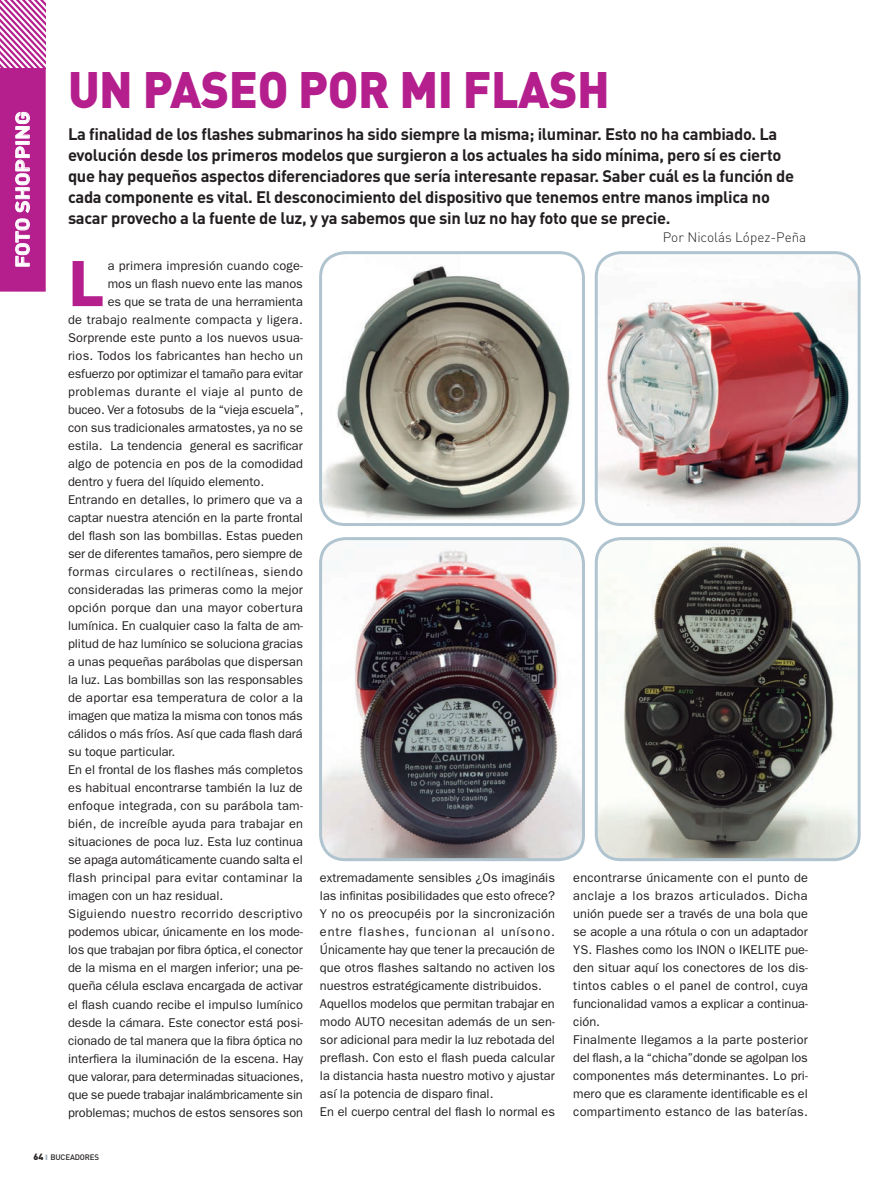
<style>
.page{position:relative;width:893px;height:1191px;background:#fff}
.page>*{position:absolute;margin:0;border:0;box-sizing:border-box;transform-origin:0 0}
.NF_TC{font:900 63.3px "DIN";color:#b41e8d}
.t1{font:900 50.55px "DIN";letter-spacing:-.01em;color:#b41e8d;scale:.95 1}
.t2{font:700 18.9px "DIN";color:#fff;scale:1.11 1}
.NF_Chapo{font:700 16.5px/21px "DIN";letter-spacing:-.02em;color:#231f20}
.NF_Chapo-2{font:300 13.5px "DIN";color:#231f20}
.NF_TC-2{font:12.75px/18px "ITC Franklin Gothic Std";color:#231f20;text-align:justify}
.NF_TC-3{font:12.75px "ITC Franklin Gothic Std";letter-spacing:.025em;color:#231f20}
.NF_TC-4{font:12.75px "ITC Franklin Gothic Std";letter-spacing:.035em;color:#231f20}
.t3{font:500 7.8px "DIN";letter-spacing:-.02em;color:#231f20}
.s1{font-weight:900;font-size:9px}
.s2{color:#a1b3be}
</style>
<div class="page">
<div style="left:0;top:68px;width:46px;height:224px;background:#b41e8d"></div>
<svg style="left:0;top:0;width:46px;height:68px"></svg>
<svg style="left:15px;top:146px;width:15px;height:120px"></svg>
<div style="left:16px;top:141px;width:14px;height:4px;border:1px solid #fff"></div>
<svg style="left:15px;top:112px;width:15px;height:26px"></svg>
<img style="left:321px;top:253px;width:262px;height:271px">
<div style="left:319px;top:251px;width:266px;height:275px;border:3px solid #b0c4d0;border-radius:25px"></div>
<img style="left:596px;top:255px;width:261px;height:269px">
<div style="left:595px;top:251px;width:266px;height:275px;border:3px solid #b0c4d0;border-radius:25px"></div>
<img style="left:321px;top:539px;width:262px;height:320px">
<div style="left:319px;top:537px;width:266px;height:324px;border:3px solid #b0c4d0;border-radius:25px"></div>
<img style="left:596px;top:541px;width:261px;height:318px">
<div style="left:595px;top:537px;width:266px;height:324px;border:3px solid #b0c4d0;border-radius:25px"></div>
<p class="t2" style="left:10px;top:268px;width:143px;rotate:-90deg">FOTO SHOPPING</p>
<p class="t1" style="left:68px;top:56px;width:572px">UN PASEO POR MI FLASH</p>
<p class="NF_Chapo" style="left:68px;top:123px;width:728px">La finalidad de los flashes submarinos ha sido siempre la misma; iluminar. Esto no ha cambiado. La evolución desde los primeros modelos que surgieron a los actuales ha sido mínima, pero sí es cierto que hay pequeños aspectos diferenciadores que sería interesante repasar. Saber cuál es la función de cada componente es vital. El desconocimiento del dispositivo que tenemos entre manos implica no sacar provecho a la fuente de luz, y ya sabemos que sin luz no hay foto que se precie.</p>
<p class="NF_Chapo-2" style="left:663px;top:229px;width:145px">Por Nicolás López-Peña</p>
<p class="NF_TC" style="left:68px;top:241px;width:38px">L</p>
<p class="NF_TC-2" style="left:108px;top:257px;width:197px">a primera impresión cuando coge-</p>
<p class="NF_TC-2" style="left:108px;top:275px;width:197px">mos un flash nuevo ente las manos</p>
<p class="NF_TC-2" style="left:108px;top:293px;width:197px">es que se trata de una herramienta</p>
<p class="NF_TC-3" style="left:68px;top:312px;width:236px">de trabajo realmente compacta y ligera.</p>
<p class="NF_TC-2" style="left:68px;top:329px;width:236px">Sorprende este punto a los nuevos usua-</p>
<p class="NF_TC-2" style="left:68px;top:347px;width:236px">rios. Todos los fabricantes han hecho un</p>
<p class="NF_TC-2" style="left:68px;top:365px;width:236px">esfuerzo por optimizar el tamaño para evitar</p>
<p class="NF_TC-4" style="left:68px;top:384px;width:236px">problemas durante el viaje al punto de</p>
<p class="NF_TC-2" style="left:68px;top:401px;width:237px">buceo. Ver a fotosubs de la “vieja escuela”,</p>
<p class="NF_TC-2" style="left:68px;top:419px;width:236px">con sus tradicionales armatostes, ya no se</p>
<p class="NF_TC-2" style="left:68px;top:437px;width:236px">estila. La tendencia general es sacrificar</p>
<p class="NF_TC-2" style="left:68px;top:455px;width:237px">algo de potencia en pos de la comodidad</p>
<p class="NF_TC-2" style="left:68px;top:473px;width:198px">dentro y fuera del líquido elemento.</p>
<p class="NF_TC-2" style="left:68px;top:491px;width:236px">Entrando en detalles, lo primero que va a captar nuestra atención en la parte frontal del flash son las bombillas. Estas pueden ser de diferentes tamaños, pero siempre de formas circulares o rectilíneas, siendo consideradas las primeras como la mejor opción porque dan una mayor cobertura lumínica. En cualquier caso la falta de am&shy;plitud de haz lumínico se soluciona gracias a unas pequeñas parábolas que dispersan la luz. Las bombillas son las responsables de aportar esa temperatura de color a la imagen que matiza la misma con tonos más cálidos o más fríos. Así que cada flash dará su toque particular.</p>
<p class="NF_TC-2" style="left:68px;top:761px;width:237px">En el frontal de los flashes más completos es habitual encontrarse también la luz de enfoque integrada, con su parábola tam&shy;bién, de increíble ayuda para trabajar en situaciones de poca luz. Esta luz continua se apaga automáticamente cuando salta el flash principal para evitar contaminar la imagen con un haz residual.</p>
<p class="NF_TC-2" style="left:68px;top:905px;width:237px">Siguiendo nuestro recorrido descriptivo podemos ubicar, únicamente en los mode&shy;los que trabajan por fibra óptica, el conector de la misma en el margen inferior; una pe&shy;queña célula esclava encargada de activar el flash cuando recibe el impulso lumínico desde la cámara. Este conector está posi&shy;cionado de tal manera que la fibra óptica no interfiera la iluminación de la escena. Hay que valorar, para determinadas situaciones, que se puede trabajar inalámbricamente sin problemas; muchos de estos sensores son</p>
<p class="NF_TC-2" style="left:320px;top:869px;width:237px">extremadamente sensibles ¿Os imagináis las infinitas posibilidades que esto ofrece?<br>Y no os preocupéis por la sincronización entre flashes, funcionan al unísono.<br>Únicamente hay que tener la precaución de que otros flashes saltando no activen los nuestros estratégicamente distribuidos.</p>
<p class="NF_TC-2" style="left:320px;top:995px;width:237px">Aquellos modelos que permitan trabajar en modo AUTO necesitan además de un sen&shy;sor adicional para medir la luz rebotada del preflash. Con esto el flash pueda calcular la distancia hasta nuestro motivo y ajustar así la potencia de disparo final.</p>
<p class="NF_TC-2" style="left:320px;top:1103px;width:236px">En el cuerpo central del flash lo normal es</p>
<p class="NF_TC-2" style="left:573px;top:869px;width:236px">encontrarse únicamente con el punto de anclaje a los brazos articulados. Dicha unión puede ser a través de una bola que se acople a una rótula o con un adaptador YS. Flashes como los INON o IKELITE pue&shy;den situar aquí los conectores de los dis&shy;tintos cables o el panel de control, cuya funcionalidad vamos a explicar a continua&shy;ción.</p>
<p class="NF_TC-2" style="left:573px;top:1031px;width:236px">Finalmente llegamos a la parte posterior del flash, a la “chicha”donde se agolpan los componentes más determinantes. Lo pri&shy;mero que es claramente identificable es el compartimento estanco de las baterías.</p>
<p class="t3" style="left:34px;top:1151px;width:67px"><span class="s1">64</span> <span class="s2">❙</span> BUCEADORES</p>
</div>
